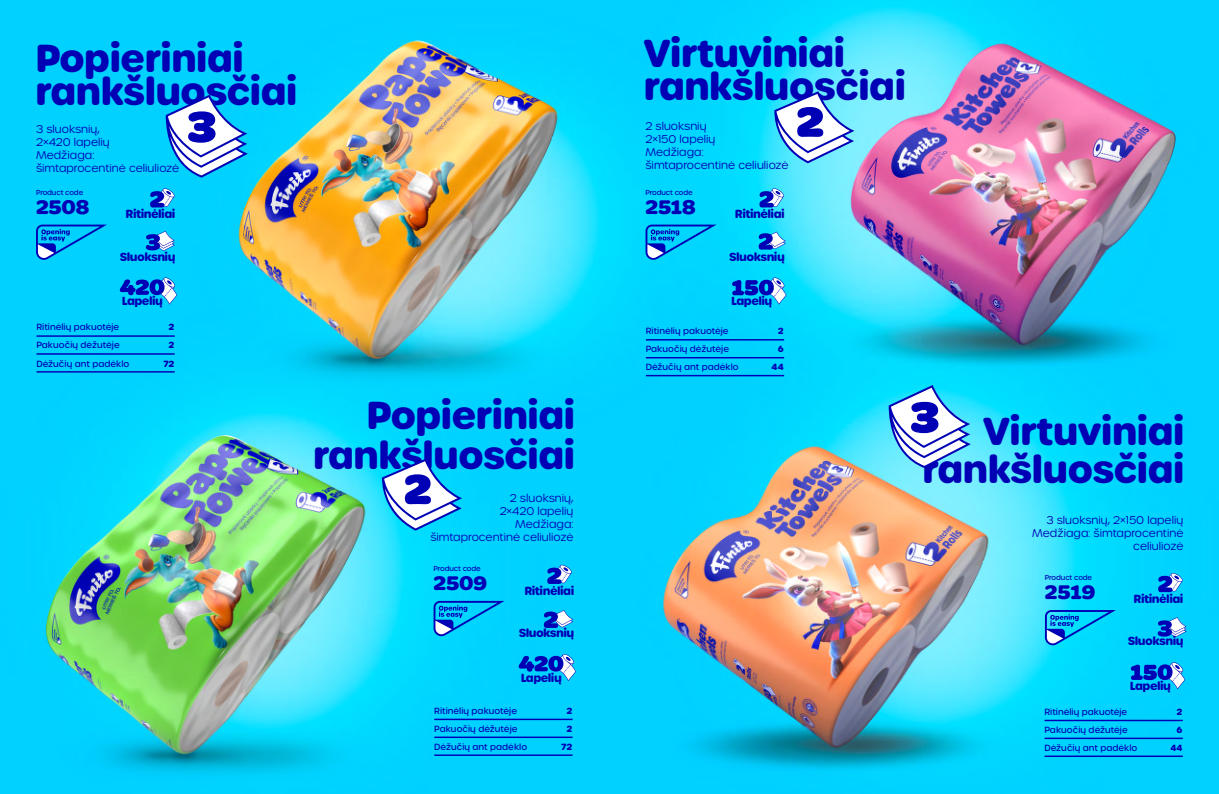
<style>
.page{position:relative;width:1219px;height:794px;background:#fff}
.page>*{position:absolute;margin:0;border:0;box-sizing:border-box;transform-origin:0 0}
.t1{font:700 37.7px/33.4px "Urbane Rounded";letter-spacing:-.03em;color:#0000b4;text-align:right}
.t2{font:700 21px "Marigny";color:#0000b4}
.t3{font:700 11.4px "Urbane Rounded";letter-spacing:-.05em;color:#0000b4}
.t4{font:300 10.9px/13px "Urbane Rounded";color:#0000b4}
.t5{font:500 8.7px/18.1px "Urbane Rounded";color:#0000b4}
.t6{font:700 8.7px/18.1px "Urbane Rounded";letter-spacing:-.005em;color:#0000b4;text-align:right}
.t7{font:500 7px "Urbane Rounded";letter-spacing:-.02em;color:#0000b4}
</style>
<div class="page">
<img style="left:0;top:0;width:1219px;height:794px">
<hr style="left:36px;top:335px;width:139px;height:2px;background:#0000b4">
<hr style="left:36px;top:353px;width:139px;height:2px;background:#0000b4">
<hr style="left:36px;top:371px;width:139px;height:1px;background:#0000b4">
<svg style="left:146px;top:231px;width:29px;height:20px"></svg>
<svg style="left:120px;top:277px;width:57px;height:28px"></svg>
<svg style="left:150px;top:188px;width:25px;height:19px"></svg>
<hr style="left:1044px;top:719px;width:139px;height:2px;background:#0000b4">
<hr style="left:1044px;top:737px;width:139px;height:2px;background:#0000b4">
<hr style="left:1044px;top:755px;width:139px;height:2px;background:#0000b4">
<svg style="left:888px;top:385px;width:83px;height:83px"></svg>
<svg style="left:1158px;top:573px;width:25px;height:19px"></svg>
<svg style="left:1131px;top:662px;width:54px;height:27px"></svg>
<svg style="left:1158px;top:617px;width:29px;height:20px"></svg>
<hr style="left:646px;top:339px;width:138px;height:1px;background:#0000b4">
<hr style="left:646px;top:357px;width:138px;height:1px;background:#0000b4">
<hr style="left:646px;top:375px;width:138px;height:1px;background:#0000b4">
<svg style="left:759px;top:188px;width:25px;height:19px"></svg>
<svg style="left:732px;top:277px;width:54px;height:28px"></svg>
<svg style="left:759px;top:232px;width:27px;height:18px"></svg>
<hr style="left:434px;top:718px;width:139px;height:2px;background:#0000b4">
<hr style="left:434px;top:736px;width:139px;height:2px;background:#0000b4">
<hr style="left:434px;top:754px;width:139px;height:2px;background:#0000b4">
<svg style="left:774px;top:91px;width:80px;height:72px"></svg>
<svg style="left:519px;top:654px;width:57px;height:27px"></svg>
<svg style="left:547px;top:564px;width:25px;height:20px"></svg>
<svg style="left:544px;top:610px;width:29px;height:18px"></svg>
<svg style="left:166px;top:95px;width:82px;height:83px"></svg>
<svg style="left:382px;top:458px;width:80px;height:72px"></svg>
<svg style="left:36px;top:225px;width:71px;height:35px"></svg>
<svg style="left:645px;top:225px;width:71px;height:35px"></svg>
<svg style="left:1045px;top:610px;width:71px;height:35px"></svg>
<svg style="left:434px;top:601px;width:70px;height:35px"></svg>
<h1 class="t1" style="left:35px;top:42px;width:264px;text-align:left">Popieriniai rankšluosčiai</h1>
<p class="t4" style="left:36px;top:122px;width:145px">3 sluoksnių,<br>2×420 lapelių<br>Medžiaga: šimtaprocentinė celiuliozė</p>
<p class="t7" style="left:36px;top:188px;width:49px">Product code</p>
<h2 class="t2" style="left:36px;top:194px;width:55px">2508</h2>
<p class="t3" style="left:126px;top:206px;width:51px">Ritinėliai</p>
<p class="t3" style="left:120px;top:249px;width:57px">Sluoksnių</p>
<p class="t3" style="left:122px;top:293px;width:43px">Lapelių</p>
<p class="t5" style="left:36px;top:318px;width:95px">Ritinėlių pakuotėje<br>Pakuočių dėžutėje<br>Dėžučių ant padėklo</p>
<p class="t6" style="left:163px;top:318px;width:13px">2<br>2<br>72</p>
<h1 class="t1" style="left:313px;top:395px;width:264px;line-height:40px">Popieriniai rankšluosčiai</h1>
<p class="t4" style="left:430px;top:492px;width:145px;text-align:right">2 sluoksnių,<br>2×420 lapelių<br>Medžiaga: šimtaprocentinė celiuliozė</p>
<p class="t7" style="left:434px;top:564px;width:49px">Product code</p>
<h2 class="t2" style="left:434px;top:570px;width:55px">2509</h2>
<p class="t3" style="left:524px;top:582px;width:51px">Ritinėliai</p>
<p class="t3" style="left:519px;top:625px;width:57px">Sluoksnių</p>
<p class="t3" style="left:521px;top:669px;width:43px">Lapelių</p>
<p class="t5" style="left:434px;top:701px;width:95px">Ritinėlių pakuotėje<br>Pakuočių dėžutėje<br>Dėžučių ant padėklo</p>
<p class="t6" style="left:561px;top:701px;width:13px">2<br>2<br>72</p>
<h1 class="t1" style="left:643px;top:37px;width:264px;text-align:left">Virtuviniai rankšluosčiai</h1>
<p class="t4" style="left:645px;top:119px;width:145px">2 sluoksnių<br>2×150 lapelių<br>Medžiaga: šimtaprocentinė celiuliozė</p>
<p class="t7" style="left:645px;top:188px;width:49px">Product code</p>
<h2 class="t2" style="left:645px;top:194px;width:52px">2518</h2>
<p class="t3" style="left:735px;top:206px;width:51px">Ritinėliai</p>
<p class="t3" style="left:729px;top:249px;width:57px">Sluoksnių</p>
<p class="t3" style="left:731px;top:293px;width:43px">Lapelių</p>
<p class="t5" style="left:646px;top:322px;width:95px">Ritinėlių pakuotėje<br>Pakuočių dėžutėje<br>Dėžučių ant padėklo</p>
<p class="t6" style="left:772px;top:322px;width:14px">2<br>6<br>44</p>
<h1 class="t1" style="left:922px;top:413px;width:264px;line-height:38px">Virtuviniai rankšluosčiai</h1>
<p class="t4" style="left:1032px;top:514px;width:153px;text-align:right">3 sluoksnių, 2×150 lapelių<br>Medžiaga: šimtaprocentinė celiuliozė</p>
<p class="t7" style="left:1045px;top:573px;width:49px">Product code</p>
<h2 class="t2" style="left:1045px;top:580px;width:52px">2519</h2>
<p class="t3" style="left:1134px;top:590px;width:51px">Ritinėliai</p>
<p class="t3" style="left:1128px;top:633px;width:57px">Sluoksnių</p>
<p class="t3" style="left:1130px;top:678px;width:43px">Lapelių</p>
<p class="t5" style="left:1044px;top:702px;width:95px">Ritinėlių pakuotėje<br>Pakuočių dėžutėje<br>Dėžučių ant padėklo</p>
<p class="t6" style="left:1170px;top:702px;width:14px">2<br>6<br>44</p>
</div>
